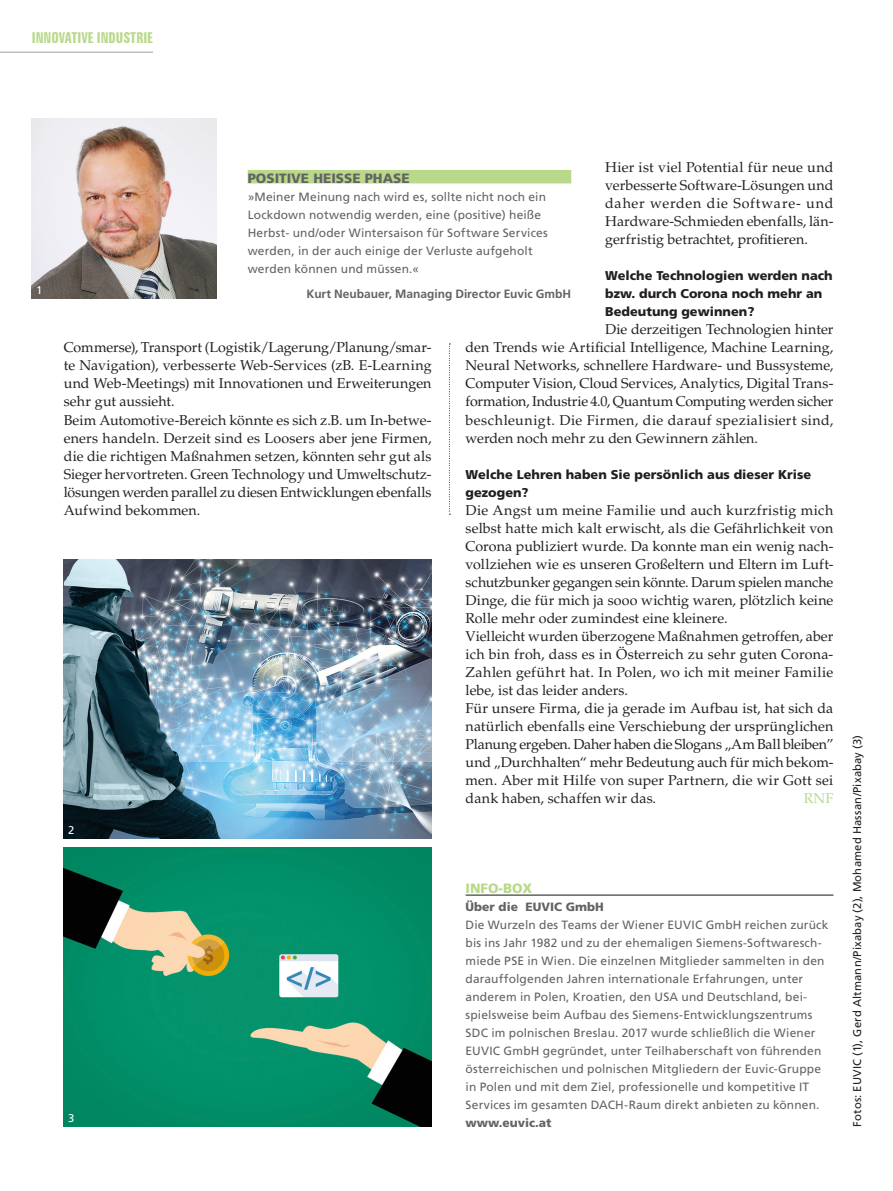
<style>
.page{position:relative;width:893px;height:1191px;background:#fff}
.page>*{position:absolute;margin:0;border:0;box-sizing:border-box;transform-origin:0 0}
.t1{font:700 extra-condensed 15px "Zurich BT";color:#b8d989}
.Lauf{font:14.25px/18px "Palatino LT Std";letter-spacing:.005em;color:#231f20;text-align:justify}
.Lauf-2{font:14.25px "Palatino LT Std";color:#b8d989}
.Zitat_Titel{font:900 13.5px "Frutiger LT Std";color:#636366}
.Kastentitel{font:900 13.5px "Frutiger LT Std";color:#b8d989}
.ZwiTi{font:900 12.75px/18px "Frutiger LT Std";color:#231f20}
.Kastenlauf{font:12px/18px "Frutiger LT Std";letter-spacing:.01em;color:#636366}
.Zitat_Lauf{font:12px/18px "Frutiger LT Std";letter-spacing:.015em;color:#636366}
.Zitat_Autor{font:700 12px "Frutiger LT Std";color:#636366}
.Kastenlauf_fett{font:900 12px "Frutiger LT Std";color:#636366}
.Bildtext{font:11.25px "Frutiger LT Std";letter-spacing:.015em;color:#231f20}
.Bildtext-2{font:11.25px "Frutiger LT Std";color:#fff}
</style>
<div class="page">
<hr style="left:0;top:52px;width:153px;height:1px;background:#9d9fa2">
<hr style="left:466px;top:894px;width:367px;height:2px;background:#636366">
<svg style="left:449px;top:343px;width:1px;height:172px"></svg>
<div style="left:248px;top:170px;width:323px;height:13px;background:#b8d989"></div>
<img style="left:64px;top:847px;width:368px;height:279px">
<img style="left:64px;top:559px;width:368px;height:279px">
<img style="left:32px;top:118px;width:185px;height:180px">
<p class="t1" style="left:32px;top:29px;width:123px">INNOVATIVE INDUSTRIE</p>
<p class="Lauf" style="left:605px;top:159px;width:230px">Hier ist viel Potential für neue und verbesserte Software-Lösungen und daher werden die Software- und Hardware-Schmieden ebenfalls, län&shy;gerfristig betrachtet, profitieren.</p>
<p class="ZwiTi" style="left:605px;top:267px;width:229px">Welche Technologien werden nach bzw. durch Corona noch mehr an<br>Bedeutung gewinnen?</p>
<p class="Lauf" style="left:466px;top:321px;width:369px;text-indent:140px">Die derzeitigen Technologien hinter den Trends wie Artificial Intelligence, Machine Learning, Neural Networks, schnellere Hardware- und Bussysteme, Computer Vision, Cloud Services, Analytics, Digital Trans&shy;formation, Industrie 4.0, Quantum Computing werden sicher beschleunigt. Die Firmen, die darauf spezialisiert sind, werden noch mehr zu den Gewinnern zählen.</p>
<p class="ZwiTi" style="left:466px;top:465px;width:347px">Welche Lehren haben Sie persönlich aus dieser Krise gezogen?</p>
<p class="Lauf" style="left:466px;top:501px;width:369px">Die Angst um meine Familie und auch kurzfristig mich selbst hatte mich kalt erwischt, als die Gefährlichkeit von Corona publiziert wurde. Da konnte man ein wenig nach&shy;vollziehen wie es unseren Großeltern und Eltern im Luft&shy;schutzbunker gegangen sein könnte. Darum spielen manche Dinge, die für mich ja sooo wichtig waren, plötzlich keine Rolle mehr oder zumindest eine kleinere.</p>
<p class="Lauf" style="left:466px;top:627px;width:369px">Vielleicht wurden überzogene Maßnahmen getroffen, aber ich bin froh, dass es in Österreich zu sehr guten Corona-Zahlen geführt hat. In Polen, wo ich mit meiner Familie lebe, ist das leider anders.</p>
<p class="Lauf" style="left:466px;top:699px;width:369px">Für unsere Firma, die ja gerade im Aufbau ist, hat sich da natürlich ebenfalls eine Verschiebung der ursprünglichen Planung ergeben. Daher haben die Slogans „Am Ball bleiben” und „Durchhalten“ mehr Bedeutung auch für mich bekom&shy;men. Aber mit Hilfe von super Partnern, die wir Gott sei dank haben, schaffen wir das.</p>
<p class="Zitat_Titel" style="left:248px;top:171px;width:164px">POSITIVE HEISSE PHASE</p>
<p class="Zitat_Lauf" style="left:248px;top:188px;width:301px">»Meiner Meinung nach wird es, sollte nicht noch ein Lockdown notwendig werden, eine (positive) heiße Herbst- und/oder Wintersaison für Software Services werden, in der auch einige der Verluste aufgeholt werden können und müssen.«</p>
<p class="Bildtext-2" style="left:36px;top:284px;width:8px">1</p>
<p class="Zitat_Autor" style="left:307px;top:286px;width:266px">Kurt Neubauer, Managing Director Euvic GmbH</p>
<p class="Lauf" style="left:64px;top:339px;width:369px">Commerse), Transport (Logistik/Lagerung/Planung/smar&shy;te Navigation), verbesserte Web-Services (zB. E-Learning und Web-Meetings) mit Innovationen und Erweiterungen sehr gut aussieht.</p>
<p class="Lauf" style="left:64px;top:411px;width:369px">Beim Automotive-Bereich könnte es sich z.B. um In-betwe&shy;eners handeln. Derzeit sind es Loosers aber jene Firmen, die die richtigen Maßnahmen setzen, könnten sehr gut als Sieger hervortreten. Green Technology und Umweltschutz&shy;lösungen werden parallel zu diesen Entwicklungen ebenfalls Aufwind bekommen.</p>
<p class="Lauf-2" style="left:804px;top:789px;width:31px">RNF</p>
<p class="Bildtext-2" style="left:68px;top:824px;width:8px">2</p>
<p class="Bildtext-2" style="left:68px;top:1112px;width:8px">3</p>
<p class="Kastentitel" style="left:466px;top:880px;width:68px">INFO-BOX</p>
<p class="Kastenlauf_fett" style="left:466px;top:899px;width:140px">Über die EUVIC GmbH</p>
<p class="Kastenlauf" style="left:466px;top:916px;width:364px">Die Wurzeln des Teams der Wiener EUVIC GmbH reichen zurück bis ins Jahr 1982 und zu der ehemaligen Siemens-Softwaresch&shy;miede PSE in Wien. Die einzelnen Mitglieder sammelten in den darauffolgenden Jahren internationale Erfahrungen, unter anderem in Polen, Kroatien, den USA und Deutschland, bei&shy;spielsweise beim Aufbau des Siemens-Entwicklungszentrums SDC im polnischen Breslau. 2017 wurde schließlich die Wiener EUVIC GmbH gegründet, unter Teilhaberschaft von führenden österreichischen und polnischen Mitgliedern der Euvic-Gruppe in Polen und mit dem Ziel, professionelle und kompetitive IT Services im gesamten DACH-Raum direkt anbieten zu können.</p>
<p class="Kastenlauf_fett" style="left:466px;top:1115px;width:88px">www.euvic.at</p>
<p class="Bildtext" style="left:850px;top:1126px;width:393px;rotate:-90deg">Fotos: EUVIC (1), Gerd Altmann/Pixabay (2), Mohamed Hassan/Pixabay (3)</p>
</div>
